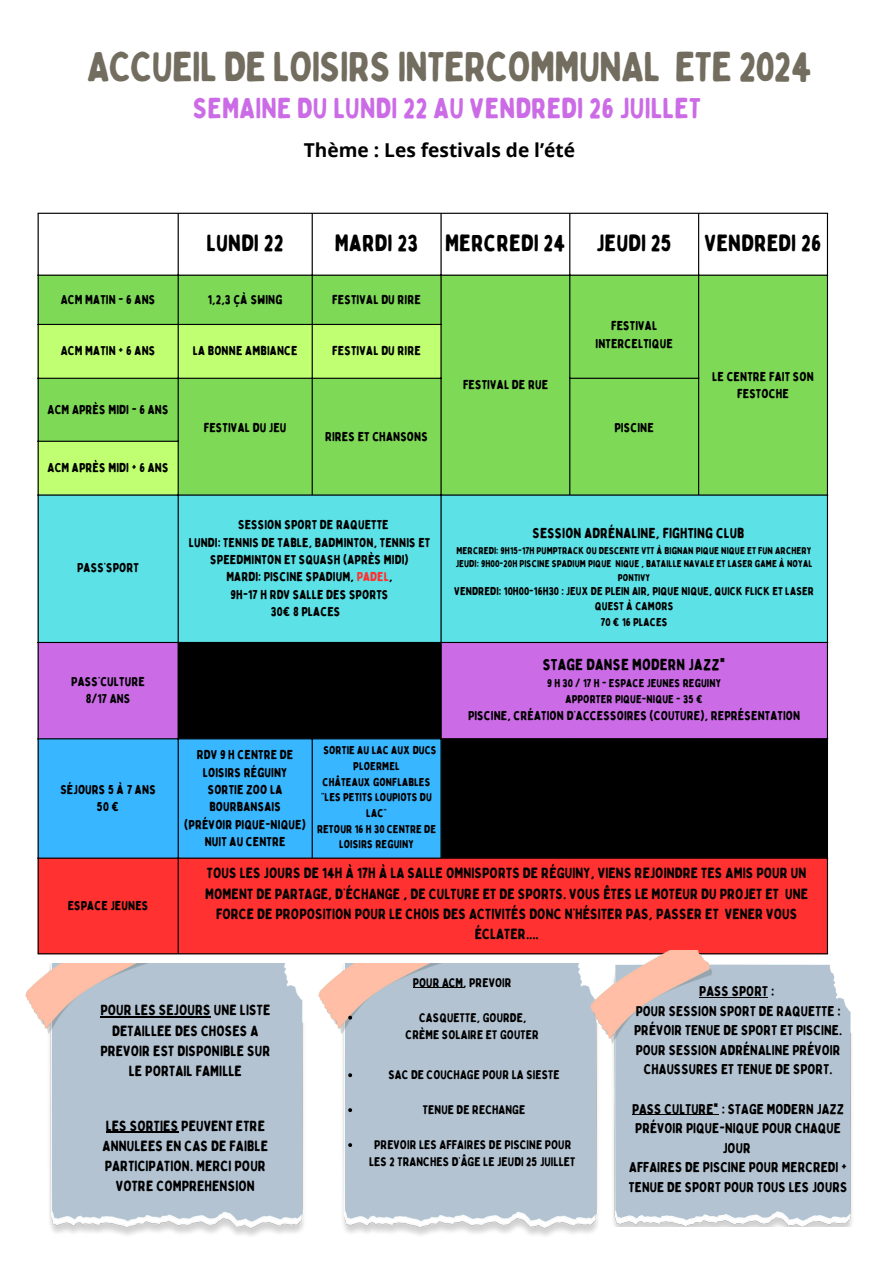
<style>
.page{position:relative;width:894px;height:1264px;background:#fff}
.page>*{position:absolute;margin:0;border:0;box-sizing:border-box;transform-origin:0 0}
.t1{font:41.7px "Bobby Jones Soft";letter-spacing:-.02em;color:#726d5f}
.t2{font:28.8px "Bobby Jones Soft";color:#cb6ce6}
.t3{font:23.4px "Bobby Jones Soft";color:#000}
.t4{font:700 19.2px "Open Sans";color:#000}
.t5{font:15.9px "Bobby Jones Soft";color:#000}
.t6{font:14.85px/20.2px "Bobby Jones Soft";color:#000;text-align:center}
.t7{font:14.4px "Bobby Jones Soft";color:#000}
.t8{font:14.25px/19.5px "Bobby Jones Soft";color:#000;text-align:center}
.t9{font:12.9px/17.2px "Bobby Jones Soft";color:#000;text-align:center}
.t10{font:12.6px "Bobby Jones Soft";color:#000}
.t11{font:11.4px/15.6px "Bobby Jones Soft";color:#000;text-align:center}
.t12{font:9.9px/13.2px "Bobby Jones Soft";color:#000;text-align:center}
.s1{color:#ff3131}
</style>
<div class="page">
<div style="left:39px;top:276px;width:787px;height:218px;background:#7ed957"></div>
<svg style="left:39px;top:325px;width:401px;height:169px;background:#9ae862"></svg>
<div style="left:39px;top:495px;width:787px;height:147px;background:#5ce1e6"></div>
<div style="left:39px;top:643px;width:138px;height:95px;background:#cb6ce6"></div>
<svg style="left:179px;top:643px;width:647px;height:214px;background:#45254e"></svg>
<div style="left:39px;top:739px;width:401px;height:118px;background:#38b6ff"></div>
<div style="left:39px;top:858px;width:787px;height:95px;background:#ff3131"></div>
<hr style="left:38px;top:214px;width:1px;height:739px;background:#000">
<hr style="left:177px;top:214px;width:2px;height:739px;background:#000">
<hr style="left:311px;top:214px;width:2px;height:280px;background:#000">
<hr style="left:311px;top:643px;width:2px;height:214px;background:#000">
<hr style="left:440px;top:214px;width:1px;height:643px;background:#000">
<hr style="left:569px;top:214px;width:1px;height:280px;background:#000">
<hr style="left:569px;top:739px;width:1px;height:118px;background:#000">
<hr style="left:698px;top:214px;width:1px;height:280px;background:#000">
<hr style="left:698px;top:739px;width:1px;height:118px;background:#000">
<hr style="left:826px;top:214px;width:1px;height:739px;background:#000">
<hr style="left:38px;top:213px;width:789px;height:1px;background:#000">
<hr style="left:38px;top:274px;width:789px;height:2px;background:#000">
<hr style="left:38px;top:324px;width:403px;height:1px;background:#000">
<hr style="left:38px;top:378px;width:403px;height:1px;background:#000">
<hr style="left:569px;top:378px;width:130px;height:1px;background:#000">
<hr style="left:38px;top:440px;width:141px;height:2px;background:#000">
<hr style="left:38px;top:494px;width:789px;height:1px;background:#000">
<hr style="left:38px;top:642px;width:789px;height:1px;background:#000">
<hr style="left:38px;top:738px;width:789px;height:1px;background:#000">
<hr style="left:38px;top:857px;width:789px;height:1px;background:#000">
<hr style="left:38px;top:953px;width:789px;height:1px;background:#000">
<img style="left:25px;top:963px;width:279px;height:273px">
<img style="left:318px;top:963px;width:279px;height:273px">
<hr style="left:412px;top:987px;width:51px;height:1px;background:#000">
<svg style="left:348px;top:1015px;width:4px;height:4px"></svg>
<svg style="left:348px;top:1073px;width:4px;height:4px"></svg>
<svg style="left:348px;top:1108px;width:4px;height:4px"></svg>
<svg style="left:348px;top:1143px;width:4px;height:3px"></svg>
<hr style="left:100px;top:1016px;width:111px;height:1px;background:#000">
<hr style="left:106px;top:1131px;width:72px;height:1px;background:#000">
<img style="left:590px;top:951px;width:262px;height:275px">
<hr style="left:699px;top:997px;width:69px;height:1px;background:#000">
<hr style="left:631px;top:1114px;width:87px;height:1px;background:#000">
<p class="t1" style="left:87px;top:41px;width:727px">ACCUEIL DE LOISIRS INTERCOMMUNAL ETE 2024</p>
<p class="t2" style="left:193px;top:90px;width:510px">SEMAINE DU LUNDI 22 AU VENDREDI 26 JUILLET</p>
<p class="t4" style="left:304px;top:136px;width:273px">Thème : Les festivals de l’été</p>
<h3 class="t3" style="left:206px;top:228px;width:79px">LUNDI 22</h3>
<p class="t3" style="left:335px;top:228px;width:85px">MARDI 23</p>
<p class="t3" style="left:445px;top:228px;width:122px">MERCREDI 24</p>
<p class="t3" style="left:596px;top:228px;width:77px">JEUDI 25</p>
<p class="t3" style="left:704px;top:228px;width:118px">VENDREDI 26</p>
<p class="t9" style="left:61px;top:291px;width:96px">ACM MATIN - 6 ANS</p>
<p class="t9" style="left:208px;top:291px;width:76px">1,2,3 ÇÀ SWING</p>
<p class="t9" style="left:332px;top:291px;width:90px">FESTIVAL DU RIRE</p>
<p class="t9" style="left:61px;top:342px;width:96px">ACM MATIN + 6 ANS</p>
<p class="t9" style="left:193px;top:342px;width:106px">LA BONNE AMBIANCE</p>
<p class="t9" style="left:332px;top:342px;width:90px">FESTIVAL DU RIRE</p>
<p class="t9" style="left:48px;top:401px;width:122px">ACM APRÈS MIDI - 6 ANS</p>
<p class="t9" style="left:48px;top:459px;width:123px">ACM APRÈS MIDI + 6 ANS</p>
<p class="t9" style="left:204px;top:419px;width:84px">FESTIVAL DU JEU</p>
<p class="t9" style="left:325px;top:428px;width:104px">RIRES ET CHANSONS</p>
<p class="t9" style="left:463px;top:376px;width:87px">FESTIVAL DE RUE</p>
<p class="t9" style="left:595px;top:317px;width:79px">FESTIVAL<br>INTERCELTIQUE</p>
<p class="t9" style="left:614px;top:419px;width:41px">PISCINE</p>
<p class="t9" style="left:712px;top:368px;width:103px">LE CENTRE FAIT SON<br>FESTOCHE</p>
<p class="t9" style="left:77px;top:559px;width:63px">PASS’SPORT</p>
<p class="t9" style="left:71px;top:673px;width:75px">PASS’CULTURE</p>
<p class="t9" style="left:86px;top:690px;width:46px">8/17 ANS</p>
<p class="t9" style="left:60px;top:781px;width:97px">SÉJOURS 5 À 7 ANS</p>
<p class="t9" style="left:97px;top:798px;width:24px">50€</p>
<p class="t9" style="left:238px;top:516px;width:152px">SESSION SPORT DE RAQUETTE</p>
<p class="t9" style="left:189px;top:534px;width:243px">LUNDI: TENNIS DE TABLE, BADMINTON, TENNIS ET<br>SPEEDMINTON ET SQUASH (APRÈS MIDI)</p>
<p class="t9" style="left:226px;top:568px;width:168px">MARDI: PISCINE SPADIUM, <span class="s1">PADEL</span>,</p>
<p class="t9" style="left:230px;top:586px;width:159px">9H-17 H RDV SALLE DES SPORTS</p>
<p class="t9" style="left:271px;top:603px;width:71px">30€ 8 PLACES</p>
<p class="t9" style="left:197px;top:746px;width:98px">RDV 9 H CENTRE DE<br>LOISIRS RÉGUINY</p>
<p class="t9" style="left:208px;top:781px;width:76px;text-align:left">SORTIE ZOO LA<br>BOURBANSAIS</p>
<p class="t9" style="left:184px;top:815px;width:123px">(PRÉVOIR PIQUE-NIQUE)</p>
<p class="t9" style="left:205px;top:833px;width:82px">NUIT AU CENTRE</p>
<p class="t11" style="left:353px;top:742px;width:85px;text-align:left;text-indent:-30px">SORTIE AU LAC AUX DUCS<br>PLOERMEL</p>
<p class="t11" style="left:321px;top:774px;width:112px">CHÂTEAUX GONFLABLES “LES PETITS LOUPIOTS DU<br>LAC”</p>
<p class="t11" style="left:317px;top:821px;width:121px">RETOUR 16 H 30 CENTRE DE<br>LOISIRS REGUINY</p>
<p class="t7" style="left:532px;top:524px;width:213px">SESSION ADRÉNALINE, FIGHTING CLUB</p>
<p class="t12" style="left:456px;top:544px;width:356px">MERCREDI: 9H15-17H PUMPTRACK OU DESCENTE VTT À BIGNAN PIQUE NIQUE ET FUN ARCHERY</p>
<p class="t12" style="left:455px;top:557px;width:358px">JEUDI: 9H00-20H PISCINE SPADIUM PIQUE NIQUE , BATAILLE NAVALE ET LASER GAME À NOYAL<br>PONTIVY</p>
<p class="t11" style="left:454px;top:583px;width:361px">VENDREDI: 10H00-16H30 : JEUX DE PLEIN AIR, PIQUE NIQUE, QUICK FLICK ET LASER<br>QUEST À CAMORS</p>
<p class="t11" style="left:600px;top:614px;width:68px">70 € 16 PLACES</p>
<p class="t5" style="left:542px;top:655px;width:184px">STAGE DANSE MODERN JAZZ*</p>
<p class="t11" style="left:547px;top:676px;width:176px">9 H 30 / 17 H - ESPACE JEUNES REGUINY</p>
<p class="t11" style="left:565px;top:691px;width:139px">APPORTER PIQUE-NIQUE - 35 €</p>
<p class="t9" style="left:468px;top:707px;width:334px">PISCINE, CRÉATION D’ACCESSOIRES (COUTURE), REPRÉSENTATION</p>
<p class="t9" style="left:68px;top:897px;width:82px">ESPACE JEUNES</p>
<p class="t6" style="left:205px;top:863px;width:604px">TOUS LES JOURS DE 14H À 17H À LA SALLE OMNISPORTS DE RÉGUINY, VIENS REJOINDRE TES AMIS POUR UN MOMENT DE PARTAGE, D’ÉCHANGE , DE CULTURE ET DE SPORTS. VOUS ÊTES LE MOTEUR DU PROJET ET UNE FORCE DE PROPOSITION POUR LE CHOIS DES ACTIVITÉS DONC N’HÉSITER PAS, PASSER ET VENER VOUS ÉCLATER....</p>
<h5 class="t6" style="left:100px;top:1000px;width:171px">POUR LES SEJOURS UNE LISTE<br>DETAILLEE DES CHOSES A<br>PREVOIR EST DISPONIBLE SUR<br>LE PORTAIL FAMILLE</h5>
<p class="t6" style="left:103px;top:1115px;width:167px">LES SORTIES PEUVENT ETRE<br>ANNULEES EN CAS DE FAIBLE<br>PARTICIPATION. MERCI POUR<br>VOTRE COMPREHENSION</p>
<p class="t10" style="left:412px;top:974px;width:100px">POUR ACM, PREVOIR</p>
<h4 class="t10" style="left:419px;top:1009px;width:109px">CASQUETTE, GOURDE,</h4>
<h4 class="t10" style="left:405px;top:1026px;width:135px">CRÈME SOLAIRE ET GOUTER</h4>
<p class="t10" style="left:388px;top:1066px;width:173px">SAC DE COUCHAGE POUR LA SIESTE</p>
<h4 class="t10" style="left:423px;top:1101px;width:104px">TENUE DE RECHANGE</h4>
<h4 class="t10" style="left:374px;top:1136px;width:199px">PREVOIR LES AFFAIRES DE PISCINE POUR</h4>
<p class="t10" style="left:369px;top:1154px;width:208px">LES 2 TRANCHES D’ÂGE LE JEUDI 25 JUILLET</p>
<p class="t8" style="left:634px;top:981px;width:209px">PASS SPORT :<br>POUR SESSION SPORT DE RAQUETTE :<br>PRÉVOIR TENUE DE SPORT ET PISCINE.<br>POUR SESSION ADRÉNALINE PRÉVOIR<br>CHAUSSURES ET TENUE DE SPORT.</p>
<p class="t8" style="left:628px;top:1099px;width:220px">PASS CULTURE* : STAGE MODERN JAZZ<br>PRÉVOIR PIQUE-NIQUE POUR CHAQUE<br>JOUR<br>AFFAIRES DE PISCINE POUR MERCREDI +<br>TENUE DE SPORT POUR TOUS LES JOURS</p>
</div>
